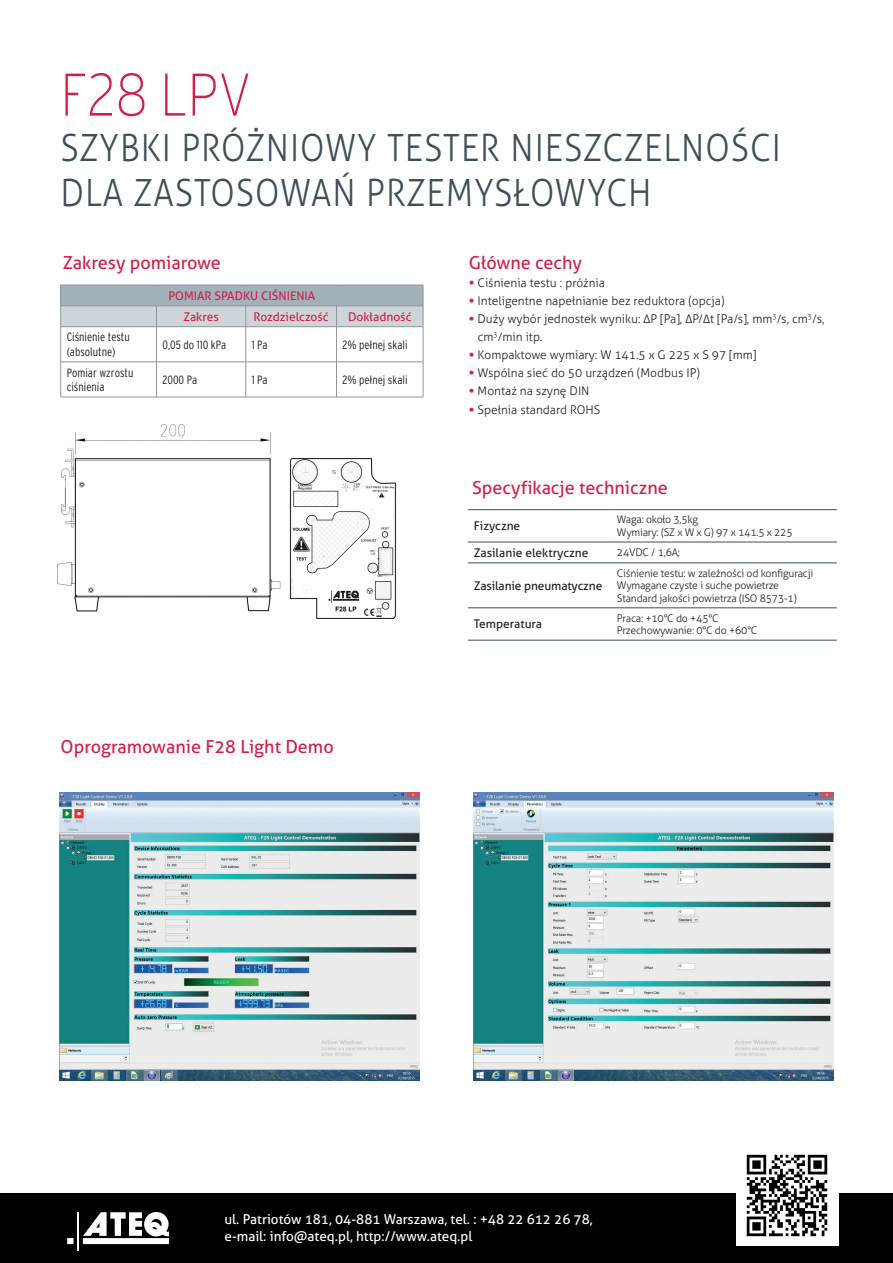
<style>
.page{position:relative;width:893px;height:1263px;background:#fff}
.page>*{position:absolute;margin:0;border:0;box-sizing:border-box;transform-origin:0 0}
.t1{font:200 60px "Interstate";color:#d12048;scale:.85 1}
.t2{font:300 37.5px/45px "Aller";letter-spacing:.03em;color:#3d4f59;scale:.9 1}
.t3{font:18px "Aller";color:#d12048}
.t4{font:13.5px/16.2px "Aller";color:#fff}
.t5{font:300 12px/18px "Aller";color:#231f20}
.t6{font:300 condensed 12px/14.4px "Interstate";color:#231f20}
.t7{font:12px "Aller";color:#231f20}
.t8{font:12px/20.9px "Aller";color:#d12048}
.t9{font:300 10.5px/12.6px "Aller";letter-spacing:-.02em;color:#231f20}
.s1{font-family:"URWDIN Semi Cond";font-weight:400;color:#d12048}
</style>
<div class="page">
<div style="left:0;top:1194px;width:893px;height:69px;background:#000"></div>
<div style="left:736px;top:1192px;width:102px;height:54px;background:#fff"></div>
<hr style="left:77px;top:1212px;width:2px;height:39px;background:#fff">
<svg style="left:67px;top:1212px;width:102px;height:32px"></svg>
<hr style="left:468px;top:509px;width:143px;height:1px;background:#3d4f59">
<hr style="left:611px;top:509px;width:226px;height:1px;background:#3d4f59">
<hr style="left:468px;top:542px;width:143px;height:1px;background:#3d4f59">
<hr style="left:611px;top:542px;width:226px;height:1px;background:#3d4f59">
<hr style="left:468px;top:563px;width:143px;height:1px;background:#3d4f59">
<hr style="left:611px;top:563px;width:226px;height:1px;background:#3d4f59">
<hr style="left:468px;top:607px;width:143px;height:1px;background:#3d4f59">
<hr style="left:611px;top:607px;width:226px;height:1px;background:#3d4f59">
<hr style="left:468px;top:640px;width:143px;height:1px;background:#3d4f59">
<hr style="left:611px;top:640px;width:226px;height:1px;background:#3d4f59">
<svg style="left:60px;top:285px;width:364px;height:42px;background:#b6c1c8"></svg>
<hr style="left:61px;top:326px;width:95px;height:1px;background:#939598">
<hr style="left:60px;top:327px;width:1px;height:35px;background:#939598">
<hr style="left:156px;top:326px;width:90px;height:1px;background:#939598">
<hr style="left:156px;top:327px;width:1px;height:35px;background:#939598">
<hr style="left:246px;top:326px;width:90px;height:1px;background:#939598">
<hr style="left:246px;top:327px;width:1px;height:35px;background:#939598">
<hr style="left:336px;top:326px;width:87px;height:1px;background:#939598">
<hr style="left:336px;top:327px;width:1px;height:35px;background:#939598">
<hr style="left:423px;top:327px;width:1px;height:35px;background:#939598">
<hr style="left:61px;top:362px;width:95px;height:1px;background:#939598">
<hr style="left:60px;top:362px;width:1px;height:35px;background:#939598">
<hr style="left:156px;top:362px;width:90px;height:1px;background:#939598">
<hr style="left:156px;top:362px;width:1px;height:35px;background:#939598">
<hr style="left:246px;top:362px;width:90px;height:1px;background:#939598">
<hr style="left:246px;top:362px;width:1px;height:35px;background:#939598">
<hr style="left:336px;top:362px;width:87px;height:1px;background:#939598">
<hr style="left:336px;top:362px;width:1px;height:35px;background:#939598">
<hr style="left:423px;top:362px;width:1px;height:35px;background:#939598">
<hr style="left:61px;top:397px;width:95px;height:1px;background:#939598">
<hr style="left:156px;top:397px;width:90px;height:1px;background:#939598">
<hr style="left:246px;top:397px;width:90px;height:1px;background:#939598">
<hr style="left:336px;top:397px;width:87px;height:1px;background:#939598">
<img style="left:57px;top:424px;width:339px;height:195px">
<img style="left:60px;top:793px;width:360px;height:288px">
<img style="left:473px;top:793px;width:360px;height:288px">
<img style="left:746px;top:1154px;width:82px;height:83px">
<h1 class="t1" style="left:61px;top:62px;width:226px">F28 LPV</h1>
<h2 class="t2" style="left:61px;top:125px;width:802px">SZYBKI PRÓŻNIOWY TESTER NIESZCZELNOŚCI<br>DLA ZASTOSOWAŃ PRZEMYSŁOWYCH</h2>
<h3 class="t3" style="left:63px;top:252px;width:160px">Zakresy pomiarowe</h3>
<p class="t8" style="left:183px;top:285px;width:133px;text-indent:-15px">POMIAR SPADKU CIŚNIENIA<br>Zakres</p>
<p class="t8" style="left:254px;top:306px;width:77px">Rozdzielczość</p>
<p class="t8" style="left:348px;top:306px;width:65px">Dokładność</p>
<p class="t6" style="left:67px;top:330px;width:65px">Ciśnienie testu (absolutne)</p>
<p class="t6" style="left:162px;top:337px;width:65px">0,05 do 110 kPa</p>
<p class="t6" style="left:252px;top:337px;width:17px">1 Pa</p>
<p class="t6" style="left:342px;top:337px;width:67px">2% pełnej skali</p>
<p class="t6" style="left:67px;top:365px;width:68px">Pomiar wzrostu ciśnienia</p>
<p class="t6" style="left:162px;top:372px;width:36px">2000 Pa</p>
<p class="t6" style="left:252px;top:372px;width:17px">1 Pa</p>
<p class="t6" style="left:342px;top:372px;width:67px">2% pełnej skali</p>
<h3 class="t3" style="left:61px;top:736px;width:275px">Oprogramowanie F28 Light Demo</h3>
<h3 class="t3" style="left:469px;top:252px;width:115px">Główne cechy</h3>
<p class="t5" style="left:469px;top:274px;width:138px"><span class="s1">•</span> Ciśnienia testu : próżnia</p>
<p class="t5" style="left:469px;top:292px;width:257px"><span class="s1">•</span> Inteligentne napełnianie bez reduktora (opcja)</p>
<p class="t5" style="left:478px;top:310px;width:348px;text-indent:-9px"><span class="s1">•</span> Duży wybór jednostek wyniku: ΔP [Pa], ΔP/Δt [Pa/s], mm<sup>3</sup>/s, cm<sup>3</sup>/s, cm<sup>3</sup>/min itp.</p>
<p class="t5" style="left:469px;top:346px;width:289px"><span class="s1">•</span> Kompaktowe wymiary: W 141.5 x G 225 x S 97 [mm]</p>
<p class="t5" style="left:469px;top:364px;width:233px"><span class="s1">•</span> Wspólna sieć do 50 urządzeń (Modbus IP)</p>
<p class="t5" style="left:469px;top:382px;width:122px"><span class="s1">•</span> Montaż na szynę DIN</p>
<p class="t5" style="left:469px;top:400px;width:133px"><span class="s1">•</span> Spełnia standard ROHS</p>
<h3 class="t3" style="left:472px;top:477px;width:197px">Specyfikacje techniczne</h3>
<p class="t7" style="left:474px;top:519px;width:48px">Fizyczne</p>
<p class="t9" style="left:617px;top:513px;width:177px">Waga: około 3,5kg<br>Wymiary: (SZ x W x G) 97 x 141.5 x 225</p>
<p class="t7" style="left:474px;top:545px;width:116px">Zasilanie elektryczne</p>
<p class="t9" style="left:617px;top:546px;width:65px">24VDC / 1,6A;</p>
<p class="t7" style="left:474px;top:578px;width:130px">Zasilanie pneumatyczne</p>
<p class="t9" style="left:617px;top:567px;width:198px">Ciśnienie testu: w zależności od konfiguracji<br>Wymagane czyste i suche powietrze<br>Standard jakości powietrza (ISO 8573-1)</p>
<p class="t7" style="left:474px;top:617px;width:70px">Temperatura</p>
<p class="t9" style="left:617px;top:611px;width:142px">Praca: +10°C do +45°C<br>Przechowywanie: 0°C do +60°C</p>
<p class="t4" style="left:225px;top:1211px;width:370px">ul. Patriotów 181, 04-881 Warszawa, tel. : +48 22 612 26 78, e-mail: info@ateq.pl, http://www.ateq.pl</p>
</div>
